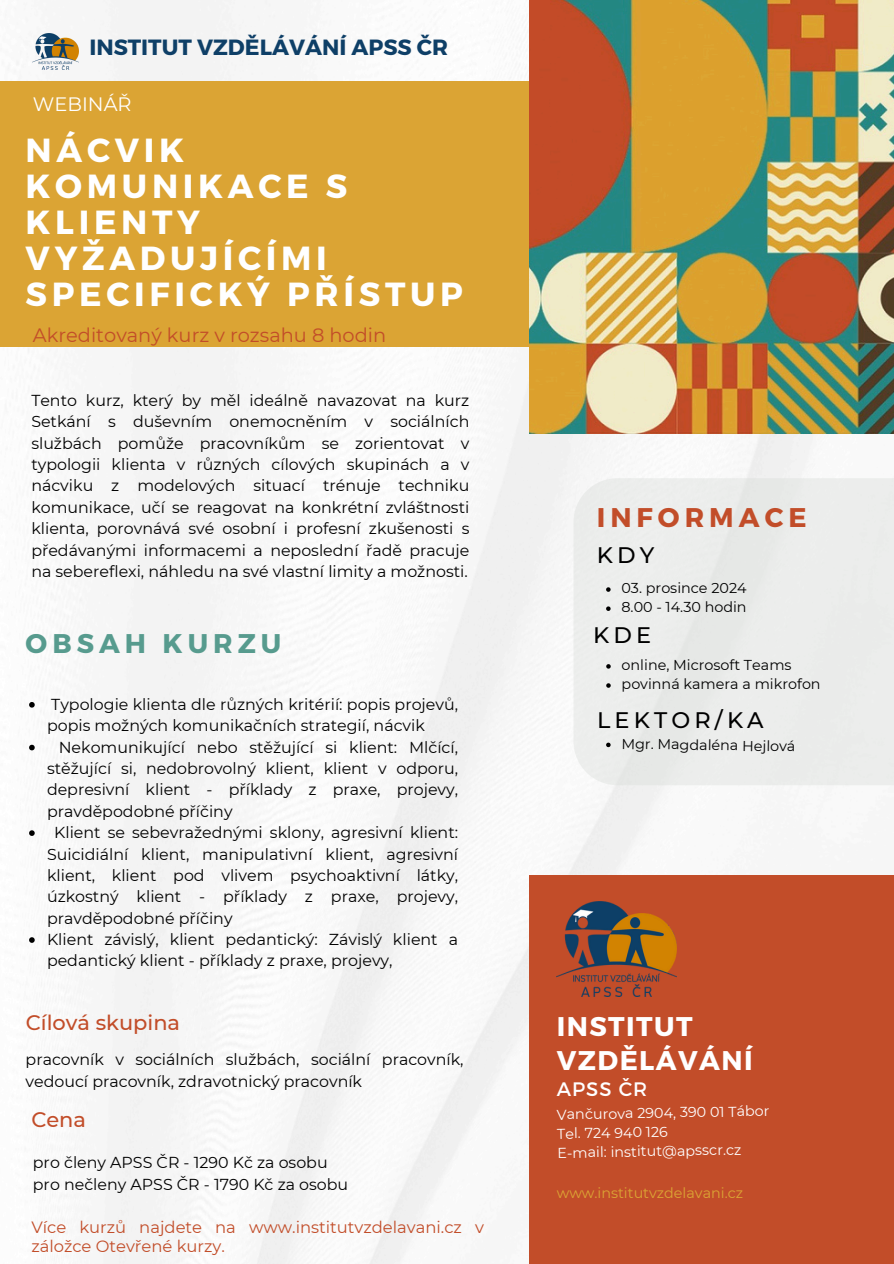
<style>
.page{position:relative;width:894px;height:1264px;background:#fff}
.page>*{position:absolute;margin:0;border:0;box-sizing:border-box;transform-origin:0 0}
.t1{font:700 33.45px/36px "Montserrat";letter-spacing:.14em;color:#fff}
.t2{font:700 27px/33.8px "Montserrat";letter-spacing:.055em;color:#fff}
.t3{font:700 27px "Montserrat";letter-spacing:.185em;color:#579b8e}
.t4{font:700 27px "Montserrat";letter-spacing:.185em;color:#c24d29}
.t5{font:500 22.35px "Montserrat";letter-spacing:.185em;color:#000}
.t6{font:700 22.05px "Montserrat";color:#0e3f67}
.t7{font:500 21px "Montserrat";color:#c24d29}
.t8{font:19.5px "Montserrat";letter-spacing:.055em;color:#fff}
.t9{font:19.35px "Montserrat";color:#c24d29}
.t10{font:19.35px "Montserrat";color:#fff}
.t11{font:16.35px/19.2px "Montserrat";color:#c24d29}
.t12{font:15.9px/21.3px "Montserrat";color:#000}
.t13{font:14.4px "Montserrat";color:#000}
.t14{font:14.4px "Montserrat";color:#fff}
.t15{font:14.4px "Montserrat";color:#dba434}
</style>
<div class="page">
<img style="left:0;top:0;width:893px;height:1263px">
<div style="left:0;top:82px;width:614px;height:265px;background:#dba434"></div>
<img style="left:529px;top:0;width:364px;height:433px">
<div style="left:573px;top:478px;width:320px;height:307px;background:#ecedec"></div>
<div style="left:529px;top:875px;width:364px;height:388px;background:#c24d29"></div>
<img style="left:32px;top:33px;width:46px;height:36px">
<svg style="left:606px;top:587px;width:4px;height:5px"></svg>
<svg style="left:606px;top:606px;width:4px;height:5px"></svg>
<svg style="left:606px;top:664px;width:4px;height:4px"></svg>
<svg style="left:606px;top:683px;width:4px;height:4px"></svg>
<img style="left:556px;top:901px;width:120px;height:95px">
<svg style="left:606px;top:742px;width:4px;height:5px"></svg>
<svg style="left:29px;top:702px;width:6px;height:5px"></svg>
<svg style="left:29px;top:744px;width:6px;height:6px"></svg>
<svg style="left:29px;top:830px;width:6px;height:6px"></svg>
<svg style="left:29px;top:937px;width:6px;height:5px"></svg>
<h1 class="t6" style="left:89px;top:32px;width:360px">INSTITUT VZDĚLÁVÁNÍ APSS ČR</h1>
<p class="t10" style="left:33px;top:92px;width:100px">WEBINÁŘ</p>
<h4 class="t1" style="left:26px;top:130px;width:438px">NÁCVIK<br>KOMUNIKACE S<br>KLIENTY<br>VYŽADUJÍCÍMI<br>SPECIFICKÝ PŘÍSTUP</h4>
<h6 class="t9" style="left:33px;top:323px;width:355px">Akreditovaný kurz v rozsahu 8 hodin</h6>
<p class="t12" style="left:31px;top:389px;width:439px;text-align:justify">Tento kurz, který by měl ideálně navazovat na kurz Setkání s duševním onemocněním v sociálních službách pomůže pracovníkům se zorientovat v typologii klienta v různých cílových skupinách a v nácviku z modelových situací trénuje techniku komunikace, učí se reagovat na konkrétní zvláštnosti klienta, porovnává své osobní i profesní zkušenosti s předávanými informacemi a neposlední řadě pracuje na sebereflexi, náhledu na své vlastní limity a možnosti.</p>
<p class="t3" style="left:26px;top:625px;width:257px">OBSAH KURZU</p>
<p class="t12" style="left:47px;top:693px;width:412px">Typologie klienta dle různých kritérií: popis projevů, popis možných komunikačních strategií, nácvik</p>
<p class="t12" style="left:47px;top:736px;width:412px;text-align:justify;text-indent:12px">Nekomunikující nebo stěžující si klient: Mlčící, stěžující si, nedobrovolný klient, klient v odporu, depresivní klient - příklady z praxe, projevy, pravděpodobné příčiny</p>
<p class="t12" style="left:47px;top:821px;width:412px;text-align:justify;text-indent:7px">Klient se sebevražednými sklony, agresivní klient:<br>Suicidiální klient, manipulativní klient, agresivní klient, klient pod vlivem psychoaktivní látky, úzkostný klient - příklady z praxe, projevy, pravděpodobné příčiny</p>
<h5 class="t12" style="left:47px;top:928px;width:412px">Klient závislý, klient pedantický: Závislý klient a pedantický klient - příklady z praxe, projevy,</h5>
<p class="t7" style="left:26px;top:1009px;width:156px">Cílová skupina</p>
<p class="t12" style="left:26px;top:1049px;width:439px">pracovník v sociálních službách, sociální pracovník, vedoucí pracovník, zdravotnický pracovník</p>
<h4 class="t7" style="left:31px;top:1106px;width:56px">Cena</h4>
<p class="t12" style="left:33px;top:1151px;width:296px">pro členy APSS ČR - 1290 Kč za osobu</p>
<h2 class="t12" style="left:33px;top:1173px;width:317px">pro nečleny APSS ČR - 1790 Kč za osobu</h2>
<p class="t11" style="left:31px;top:1217px;width:454px">Více kurzů najdete na www.institutvzdelavani.cz v záložce Otevřené kurzy.</p>
<p class="t4" style="left:596px;top:500px;width:211px">INFORMACE</p>
<p class="t5" style="left:596px;top:541px;width:59px">KDY</p>
<h2 class="t13" style="left:621px;top:579px;width:127px">03. prosince 2024</h2>
<h4 class="t13" style="left:621px;top:598px;width:127px">8.00 - 14.30 hodin</h4>
<h4 class="t5" style="left:593px;top:621px;width:59px">KDE</h4>
<p class="t13" style="left:621px;top:656px;width:171px">online, Microsoft Teams</p>
<p class="t13" style="left:621px;top:675px;width:200px">povinná kamera a mikrofon</p>
<p class="t5" style="left:597px;top:706px;width:168px">LEKTOR/KA</p>
<p class="t13" style="left:621px;top:734px;width:175px;rotate:1deg">Mgr. Magdaléna Hejlová</p>
<p class="t2" style="left:556px;top:1008px;width:197px">INSTITUT<br>VZDĚLÁVÁNÍ</p>
<p class="t8" style="left:556px;top:1076px;width:92px">APSS ČR</p>
<p class="t14" style="left:556px;top:1105px;width:214px;rotate:-1deg">Vančurova 2904, 390 01 Tábor</p>
<p class="t14" style="left:556px;top:1124px;width:112px;rotate:-1deg">Tel. 724 940 126</p>
<p class="t14" style="left:557px;top:1143px;width:185px;rotate:-1deg">E-mail: institut@apsscr.cz</p>
<p class="t15" style="left:556px;top:1183px;width:188px">www.institutvzdelavani.cz</p>
</div>
